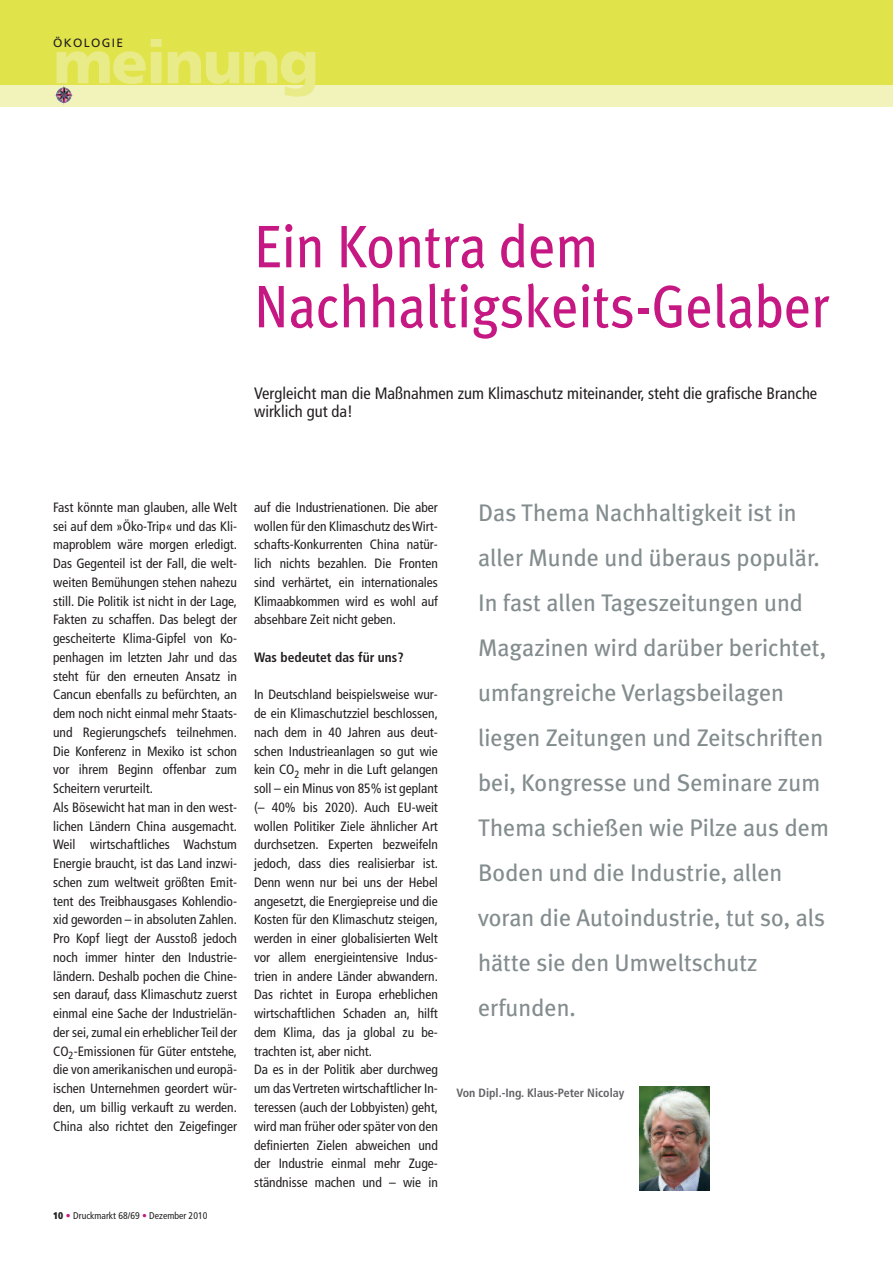
<style>
.page{position:relative;width:893px;height:1263px;background:#fff}
.page>*{position:absolute;margin:0;border:0;box-sizing:border-box;transform-origin:0 0}
.t1{font:60px/60px "Meta Plus";color:#c61882;scale:.9 1}
.t2{font:900 60px "Frutiger CE";letter-spacing:-.03em;color:#e8eb87}
.t3{font:24px/45px "Meta Plus";color:#838c8e}
.t4{font:condensed 16.5px/18px "Frutiger";color:#231f20}
.t5{font:condensed 13.5px/18.8px "Frutiger";color:#231f20}
.t6{font:700 condensed 13.5px "Frutiger";color:#231f20}
.t7{font:700 condensed 12px "Frutiger";color:#636366}
.t8{font:12px "Frutiger";letter-spacing:.11em;color:#231f20}
.t9{font:condensed 9.75px "Frutiger";color:#231f20}
.s1{font-weight:900}
.s2{font-weight:700;color:#c61882}
.s3{color:#c61882}
</style>
<div class="page">
<img style="left:639px;top:1086px;width:70px;height:105px">
<div style="left:0;top:0;width:893px;height:85px;background:#e0e44a"></div>
<div style="left:0;top:85px;width:893px;height:21px;background:#f1f3ba"></div>
<svg style="left:64px;top:88px;width:10px;height:12px"></svg>
<p class="t8" style="left:53px;top:38px;width:72px">ÖKOLOGIE</p>
<h1 class="t2" style="left:53px;top:38px;width:267px">meinung</h1>
<h1 class="t1" style="left:254px;top:217px;width:641px">Ein Kontra dem<br>Nachhaltigskeits-Gelaber</h1>
<p class="t4" style="left:254px;top:386px;width:565px">Vergleicht man die Maßnahmen zum Klimaschutz miteinander, steht die grafische Branche wirklich gut da!</p>
<p class="t5" style="left:53px;top:499px;width:185px">Fast könnte man glauben, alle Welt sei auf dem »Öko-Trip« und das Kli&shy;maproblem wäre morgen erledigt.<br>Das Gegenteil ist der Fall, die welt&shy;weiten Bemühungen stehen nahezu still. Die Politik ist nicht in der Lage, Fakten zu schaffen. Das belegt der gescheiterte Klima-Gipfel von Ko&shy;penhagen im letzten Jahr und das steht für den erneuten Ansatz in Cancun ebenfalls zu befürchten, an dem noch nicht einmal mehr Staats&shy;und Regierungschefs teilnehmen.<br>Die Konferenz in Mexiko ist schon vor ihrem Beginn offenbar zum Scheitern verurteilt.<br>Als Bösewicht hat man in den west&shy;lichen Ländern China ausgemacht.<br>Weil wirtschaftliches Wachstum Energie braucht, ist das Land inzwi&shy;schen zum weltweit größten Emit&shy;tent des Treibhausgases Kohlendio&shy;xid geworden – in absoluten Zahlen.<br>Pro Kopf liegt der Ausstoß jedoch noch immer hinter den Industrie&shy;ländern. Deshalb pochen die Chine&shy;sen darauf, dass Klimaschutz zuerst einmal eine Sache der Industrielän&shy;der sei,zumal ein erheblicher Teil der CO<sub>2</sub>-Emissionen für Güter entstehe, die von amerikanischen und europä&shy;ischen Unternehmen geordert wür&shy;den, um billig verkauft zu werden.<br>China also richtet den Zeigefinger</p>
<p class="t5" style="left:254px;top:499px;width:185px;text-align:justify">auf die Industrienationen. Die aber wollen für den Klimaschutz desWirt&shy;schafts-Konkurrenten China natür&shy;lich nichts bezahlen. Die Fronten sind verhärtet, ein internationales Klimaabkommen wird es wohl auf absehbare Zeit nicht geben.</p>
<p class="t6" style="left:254px;top:652px;width:151px">Was bedeutet das für uns?</p>
<p class="t5" style="left:254px;top:686px;width:185px">In Deutschland beispielsweise wur&shy;de ein Klimaschutzziel beschlossen, nach dem in 40 Jahren aus deut&shy;schen Industrieanlagen so gut wie kein CO<sub>2</sub> mehr in die Luft gelangen soll – ein Minus von 85% ist geplant (– 40% bis 2020). Auch EU-weit wollen Politiker Ziele ähnlicher Art durchsetzen. Experten bezweifeln jedoch, dass dies realisierbar ist.<br>Denn wenn nur bei uns der Hebel angesetzt, die Energiepreise und die Kosten für den Klimaschutz steigen, werden in einer globalisierten Welt vor allem energieintensive Indus&shy;trien in andere Länder abwandern.<br>Das richtet in Europa erheblichen wirtschaftlichen Schaden an, hilft dem Klima, das ja global zu be&shy;trachten ist, aber nicht.<br>Da es in der Politik aber durchweg um das Vertreten wirtschaftlicher In&shy;teressen (auch der Lobbyisten) geht, wird man früher oder später von den definierten Zielen abweichen und der Industrie einmal mehr Zuge&shy;ständnisse machen und – wie in</p>
<p class="t9" style="left:53px;top:1212px;width:156px"><span class="s1">10</span> <span class="s2">•</span> Druckmarkt 68/69 <span class="s3">•</span> Dezember 2010</p>
<p class="t3" style="left:478px;top:490px;width:352px">Das Thema Nachhaltigkeit ist in aller Munde und überaus populär.<br>In fast allen Tageszeitungen und<br>Magazinen wird darüber berichtet, umfangreiche Verlagsbeilagen liegen Zeitungen und Zeitschriften bei, Kongresse und Seminare zum<br>Thema schießen wie Pilze aus dem<br>Boden und die Industrie, allen voran die Autoindustrie, tut so, als hätte sie den Umweltschutz erfunden.</p>
<p class="t7" style="left:456px;top:1088px;width:169px">Von Dipl.-Ing. Klaus-Peter Nicolay</p>
</div>
